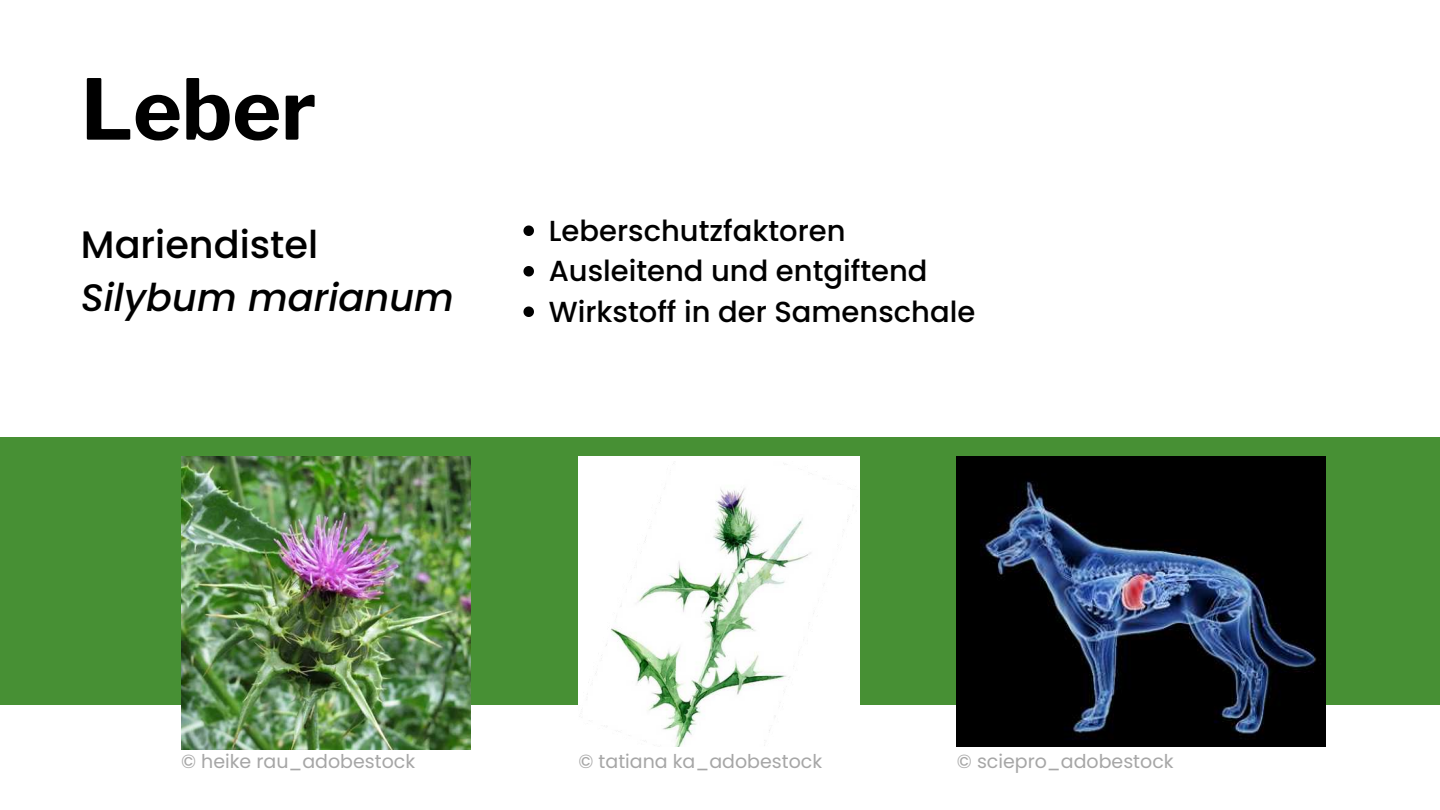
<style>
.page{position:relative;width:1440px;height:810px;background:#fff}
.page>*{position:absolute;margin:0;border:0;box-sizing:border-box;transform-origin:0 0}
.t1{font:700 83.1px "Libre Franklin";color:#000}
.t2{font:italic 500 38.2px "Poppins";color:#000}
.t3{font:500 38.2px "Poppins";color:#000}
.t4{font:500 29px/40.5px "Poppins";color:#000}
.t5{font:19px "Poppins";color:#a6a6a6}
</style>
<div class="page">
<div style="left:0;top:437px;width:1440px;height:267px;background:#479034"></div>
<img style="left:181px;top:456px;width:290px;height:294px">
<img style="left:957px;top:456px;width:369px;height:291px">
<div style="left:578px;top:456px;width:282px;height:294px;background:#fff"></div>
<img style="left:579px;top:488px;width:275px;height:259px">
<svg style="left:523px;top:225px;width:11px;height:11px"></svg>
<svg style="left:523px;top:266px;width:11px;height:10px"></svg>
<svg style="left:523px;top:306px;width:11px;height:11px"></svg>
<h1 class="t1" style="left:81px;top:60px;width:237px">Leber</h1>
<h2 class="t3" style="left:81px;top:222px;width:239px">Mariendistel</h2>
<h2 class="t2" style="left:81px;top:275px;width:374px">Silybum marianum</h2>
<p class="t4" style="left:549px;top:210px;width:428px">Leberschutzfaktoren<br>Ausleitend und entgiftend<br>Wirkstoff in der Samenschale</p>
<p class="t5" style="left:181px;top:750px;width:236px">© heike rau_adobestock</p>
<p class="t5" style="left:578px;top:750px;width:245px">© tatiana ka_adobestock</p>
<p class="t5" style="left:957px;top:750px;width:218px">© sciepro_adobestock</p>
</div>
